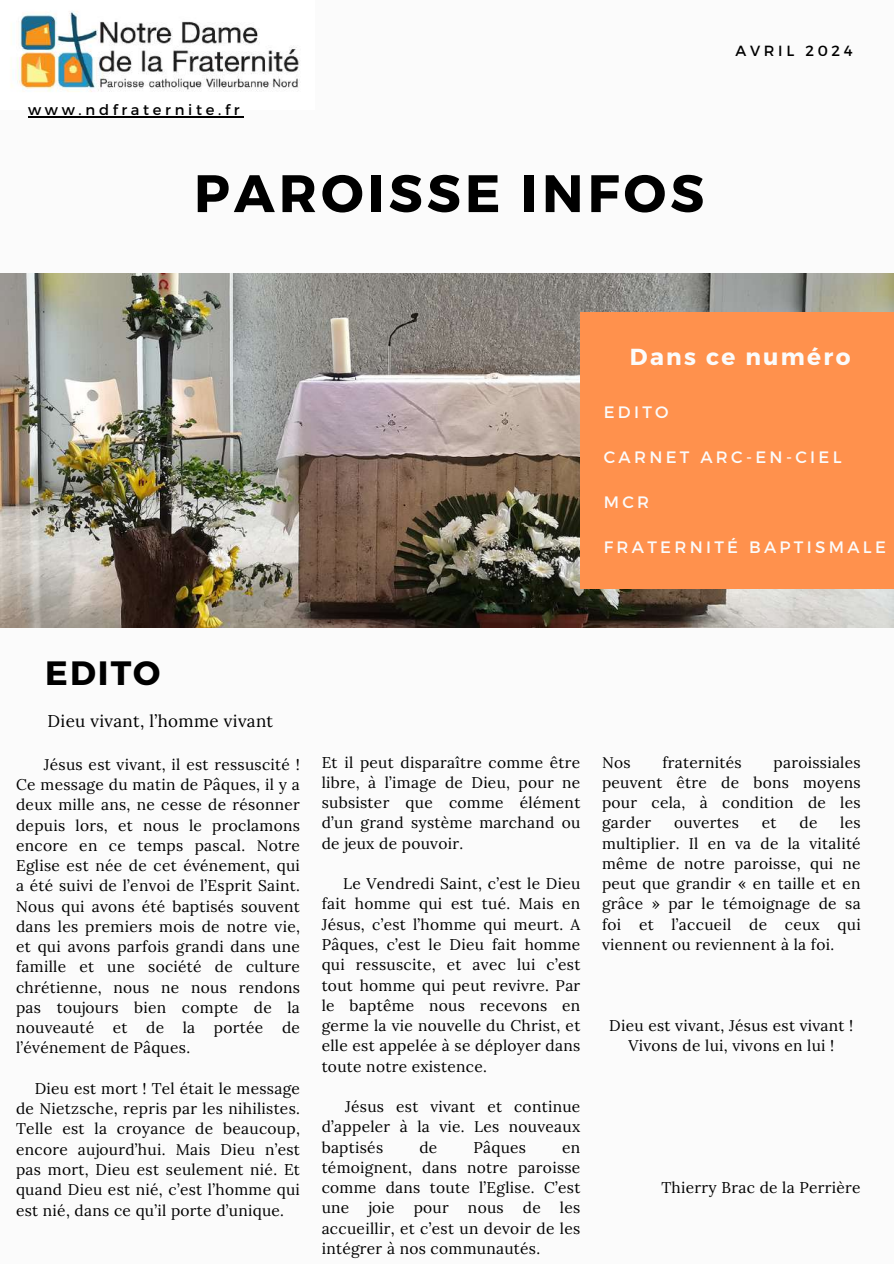
<style>
.page{position:relative;width:894px;height:1264px;background:#fff}
.page>*{position:absolute;margin:0;border:0;box-sizing:border-box;transform-origin:0 0}
.t1{font:700 52.65px "Montserrat";letter-spacing:.08em;color:#000}
.t2{font:700 33.75px "Montserrat";letter-spacing:.06em;color:#000}
.t3{font:700 23.1px "Montserrat";letter-spacing:.1em;color:#fbfbfb}
.t4{font:16.95px "Lora";letter-spacing:.02em;color:#000}
.t5{font:16.5px "Montserrat";letter-spacing:.2em;color:#fbfbfb}
.t6{font:15.45px/20.2px "Lora";letter-spacing:.02em;color:#000;text-align:justify}
.t7{font:14.7px "Montserrat";letter-spacing:.25em;color:#000}
</style>
<div class="page">
<div style="left:0;top:0;width:893px;height:1263px;background:#fbfbfb"></div>
<img style="left:0;top:274px;width:893px;height:353px">
<img style="left:17px;top:11px;width:282px;height:81px">
<div style="left:580px;top:312px;width:313px;height:276px;background:#ff914d"></div>
<hr style="left:28px;top:116px;width:215px;height:1px;background:#000">
<p class="t7" style="left:28px;top:100px;width:213px">www.ndfraternite.fr</p>
<h1 class="t1" style="left:194px;top:159px;width:511px">PAROISSE INFOS</h1>
<p class="t7" style="left:735px;top:41px;width:119px">AVRIL 2024</p>
<h3 class="t3" style="left:629px;top:341px;width:222px">Dans ce numéro</h3>
<p class="t5" style="left:603px;top:402px;width:66px">EDITO</p>
<p class="t5" style="left:603px;top:447px;width:239px">CARNET ARC-EN-CIEL</p>
<p class="t5" style="left:603px;top:492px;width:47px">MCR</p>
<p class="t5" style="left:603px;top:537px;width:283px">FRATERNITÉ BAPTISMALE</p>
<h2 class="t2" style="left:45px;top:650px;width:117px">EDITO</h2>
<p class="t4" style="left:48px;top:710px;width:227px">Dieu vivant, l’homme vivant</p>
<p class="t6" style="left:16px;top:754px;width:285px;text-indent:28px">Jésus est vivant, il est ressuscité !<br>Ce message du matin de Pâques, il y a deux mille ans, ne cesse de résonner depuis lors, et nous le proclamons encore en ce temps pascal. Notre Eglise est née de cet événement, qui a été suivi de l’envoi de l’Esprit Saint.<br>Nous qui avons été baptisés souvent dans les premiers mois de notre vie, et qui avons parfois grandi dans une famille et une société de culture chrétienne, nous ne nous rendons pas toujours bien compte de la nouveauté et de la portée de l’événement de Pâques.</p>
<p class="t6" style="left:16px;top:1078px;width:285px;text-indent:19px">Dieu est mort ! Tel était le message de Nietzsche, repris par les nihilistes.<br>Telle est la croyance de beaucoup, encore aujourd’hui. Mais Dieu n’est pas mort, Dieu est seulement nié. Et quand Dieu est nié, c’est l’homme qui est nié, dans ce qu’il porte d’unique.</p>
<p class="t6" style="left:321px;top:752px;width:260px">Et il peut disparaître comme être libre, à l’image de Dieu, pour ne subsister que comme élément d’un grand système marchand ou de jeux de pouvoir.</p>
<p class="t6" style="left:321px;top:873px;width:260px;text-indent:21px">Le Vendredi Saint, c’est le Dieu fait homme qui est tué. Mais en Jésus, c’est l’homme qui meurt. A Pâques, c’est le Dieu fait homme qui ressuscite, et avec lui c’est tout homme qui peut revivre. Par le baptême nous recevons en germe la vie nouvelle du Christ, et elle est appelée à se déployer dans toute notre existence.</p>
<p class="t6" style="left:321px;top:1096px;width:260px;text-indent:23px">Jésus est vivant et continue d’appeler à la vie. Les nouveaux baptisés</p>
<p class="t6" style="left:419px;top:1136px;width:19px">de</p>
<p class="t6" style="left:473px;top:1136px;width:54px">Pâques</p>
<p class="t6" style="left:321px;top:1136px;width:260px;text-indent:240px">en témoignent, dans notre paroisse comme dans toute l’Eglise. C’est une joie pour nous de les accueillir, et c’est un devoir de les intégrer à nos communautés.</p>
<p class="t6" style="left:602px;top:752px;width:30px">Nos</p>
<p class="t6" style="left:662px;top:752px;width:81px">fraternités</p>
<p class="t6" style="left:602px;top:752px;width:260px;text-indent:171px">paroissiales peuvent être de bons moyens pour cela, à condition de les garder</p>
<p class="t6" style="left:602px;top:812px;width:260px;text-indent:238px">les multiplier. Il en va de la vitalité même de notre paroisse, qui ne peut que grandir « en taille et en grâce » par le témoignage de sa foi et l’accueil de ceux qui viennent ou reviennent à la foi.</p>
<p class="t6" style="left:674px;top:812px;width:66px">ouvertes</p>
<p class="t6" style="left:761px;top:812px;width:16px">et</p>
<p class="t6" style="left:799px;top:812px;width:19px">de</p>
<p class="t6" style="left:609px;top:1015px;width:245px;text-align:center">Dieu est vivant, Jésus est vivant !<br>Vivons de lui, vivons en lui !</p>
<p class="t6" style="left:661px;top:1177px;width:201px">Thierry Brac de la Perrière</p>
</div>
